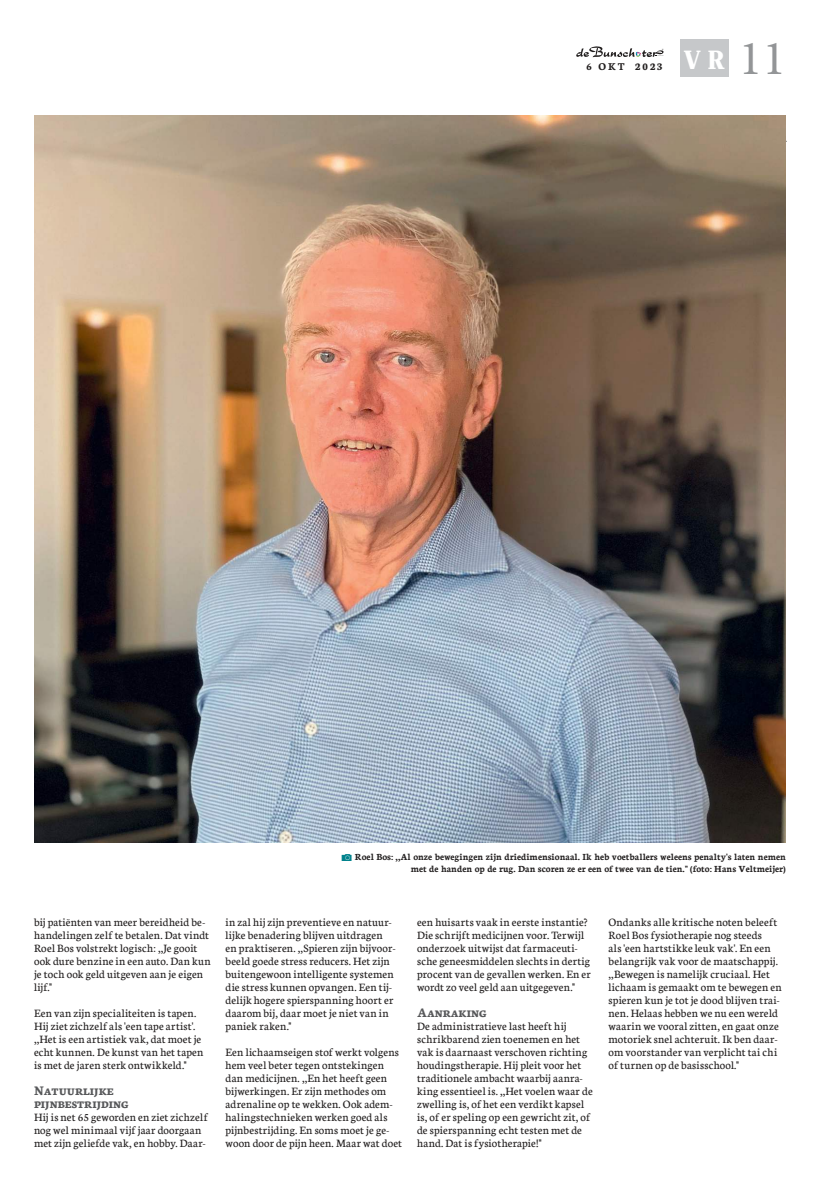
<style>
.page{position:relative;width:820px;height:1177px;background:#fff}
.page>*{position:absolute;margin:0;border:0;box-sizing:border-box;transform-origin:0 0}
.t1{font:500 26.2px "John Hancock CP";color:#fff;scale:.9 1}
.t2{font:700 14px/13px "Neuton";color:#57585a}
.t3{font:12px/13px "Neuton";letter-spacing:.02em;color:#221f1f}
.t4{font:700 11.2px "Neuton";letter-spacing:.175em;color:#221f1f}
.t5{font:700 10px/12px "Neuton";color:#221f1f;text-align:right}
.s1{font-family:"Minion Pro";font-weight:400;font-size:49px;color:#939597}
.s2{font-family:"Kamera Dings";font-weight:400;font-size:12px;color:#00828c}
</style>
<div class="page">
<div style="left:679px;top:40px;width:49px;height:37px;background:#c6c8ca"></div>
<img style="left:34px;top:115px;width:751px;height:727px">
<svg style="left:576px;top:46px;width:87px;height:11px"></svg>
<p class="t4" style="left:586px;top:63px;width:77px">6 OKT 2023</p>
<h1 class="t1" style="left:683px;top:45px;width:115px">VR <span class="s1">11</span></h1>
<p class="t5" style="left:341px;top:851px;width:446px"><span class="s2">#</span> Roel Bos: ,,Al onze bewegingen zijn driedimensionaal. Ik heb voetballers weleens penalty's laten nemen met de handen op de rug. Dan scoren ze er een of twee van de tien." (foto: Hans Veltmeijer)</p>
<p class="t3" style="left:34px;top:915px;width:178px">bij patiënten van meer bereidheid be&shy;handelingen zelf te betalen. Dat vindt<br>Roel Bos volstrekt logisch: ,,Je gooit ook dure benzine in een auto. Dan kun je toch ook geld uitgeven aan je eigen lijf."</p>
<p class="t3" style="left:34px;top:1006px;width:171px">Een van zijn specialiteiten is tapen.<br>Hij ziet zichzelf als 'een tape artist'. ,,Het is een artistiek vak, dat moet je echt kunnen. De kunst van het tapen is met de jaren sterk ontwikkeld."</p>
<p class="t2" style="left:34px;top:1083px;width:96px">Natuurlijke pijnbestrijding</p>
<p class="t3" style="left:34px;top:1110px;width:175px">Hij is net 65 geworden en ziet zichzelf nog wel minimaal vijf jaar doorgaan met zijn geliefde vak, en hobby. Daar-</p>
<p class="t3" style="left:225px;top:915px;width:172px">in zal hij zijn preventieve en natuur&shy;lijke benadering blijven uitdragen en praktiseren. ,,Spieren zijn bijvoor&shy;beeld goede stress reducers. Het zijn buitengewoon intelligente systemen die stress kunnen opvangen. Een tij&shy;delijk hogere spierspanning hoort er daarom bij, daar moet je niet van in paniek raken."</p>
<p class="t3" style="left:225px;top:1045px;width:178px">Een lichaamseigen stof werkt volgens hem veel beter tegen ontstekingen dan medicijnen. ,,En het heeft geen bijwerkingen. Er zijn methodes om adrenaline op te wekken. Ook adem&shy;halingstechnieken werken goed als pijnbestrijding. En soms moet je ge&shy;woon door de pijn heen. Maar wat doet</p>
<p class="t3" style="left:417px;top:915px;width:175px">een huisarts vaak in eerste instantie?<br>Die schrijft medicijnen voor. Terwijl onderzoek uitwijst dat farmaceuti&shy;sche geneesmiddelen slechts in dertig procent van de gevallen werken. En er wordt zo veel geld aan uitgegeven."</p>
<p class="t2" style="left:417px;top:1005px;width:71px">Aanraking</p>
<p class="t3" style="left:417px;top:1019px;width:177px">De administratieve last heeft hij schrikbarend zien toenemen en het vak is daarnaast verschoven richting houdingstherapie. Hij pleit voor het traditionele ambacht waarbij aanra&shy;king essentieel is. ,,Het voelen waar de zwelling is, of het een verdikt kapsel is, of er speling op een gewricht zit, of de spierspanning echt testen met de hand. Dat is fysiotherapie!"</p>
<p class="t3" style="left:608px;top:915px;width:174px">Ondanks alle kritische noten beleeft Roel Bos fysiotherapie nog steeds<br>als 'een hartstikke leuk vak'. En een belangrijk vak voor de maatschappij. ,,Bewegen is namelijk cruciaal. Het lichaam is gemaakt om te bewegen en spieren kun je tot je dood blijven trai&shy;nen. Helaas hebben we nu een wereld waarin we vooral zitten, en gaat onze motoriek snel achteruit. Ik ben daar&shy;om voorstander van verplicht tai chi of turnen op de basisschool."</p>
</div>
